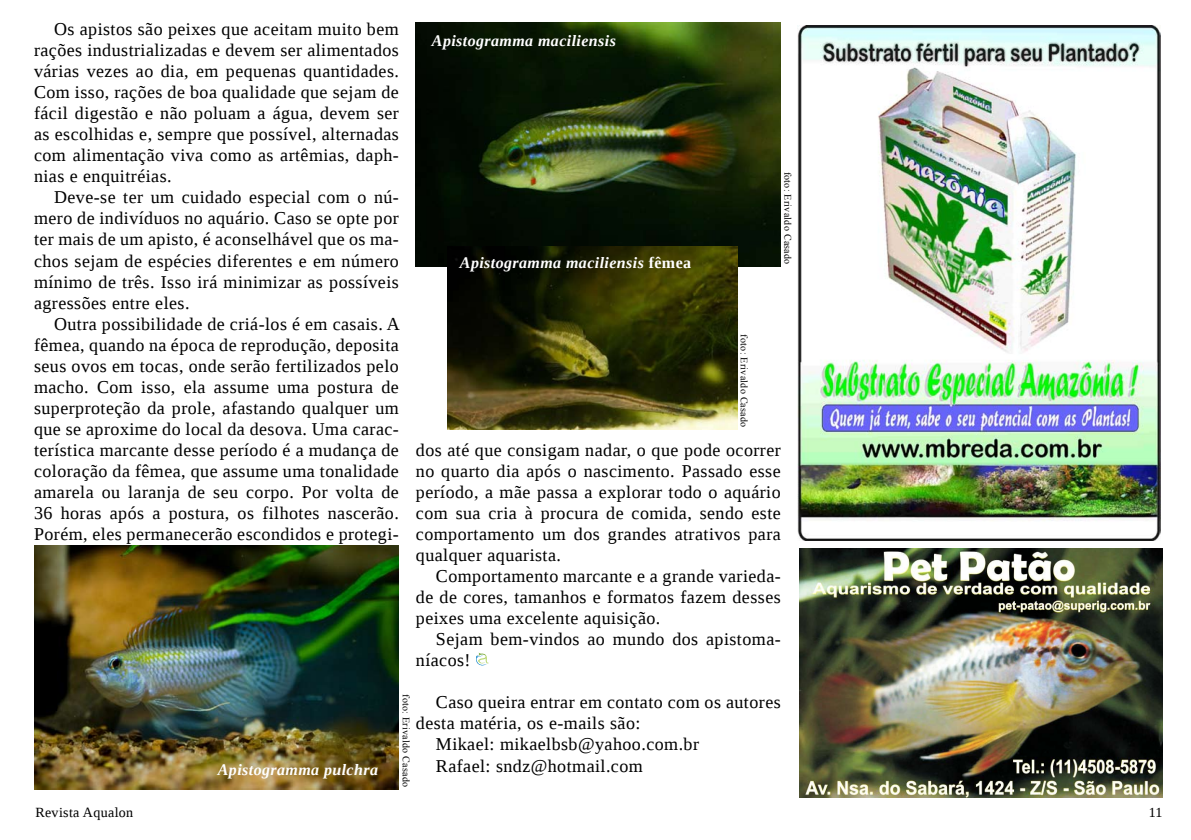
<style>
.page{position:relative;width:1191px;height:840px;background:#fff}
.page>*{position:absolute;margin:0;border:0;box-sizing:border-box;transform-origin:0 0}
.t1{font:18px/21px "Liberation Serif";letter-spacing:.025em;color:#000;text-align:justify}
.t2{font:italic 700 16px "Liberation Serif";letter-spacing:.025em;color:#fff}
.t3{font:14px "Liberation Serif";letter-spacing:.025em;color:#000}
.t4{font:10px "Times New Roman";letter-spacing:.025em;color:#000}
.s1{font-style:normal}
</style>
<div class="page">
<img style="left:416px;top:23px;width:364px;height:243px">
<img style="left:34px;top:545px;width:365px;height:243px">
<img style="left:448px;top:246px;width:289px;height:183px">
<img style="left:797px;top:25px;width:363px;height:515px">
<img style="left:799px;top:548px;width:363px;height:249px">
<svg style="left:476px;top:652px;width:13px;height:14px"></svg>
<p class="t1" style="left:34px;top:19px;width:366px;text-indent:20px">Os apistos são peixes que aceitam muito bem rações industrializadas e devem ser alimentados várias vezes ao dia, em pequenas quantidades.<br>Com isso, rações de boa qualidade que sejam de fácil digestão e não poluam a água, devem ser as escolhidas e, sempre que possível, alternadas com alimentação viva como as artêmias, daph&shy;nias e enquitréias.</p>
<p class="t1" style="left:34px;top:187px;width:366px;text-indent:20px">Deve-se ter um cuidado especial com o nú&shy;mero de indivíduos no aquário. Caso se opte por ter mais de um apisto, é aconselhável que os ma&shy;chos sejam de espécies diferentes e em número mínimo de três. Isso irá minimizar as possíveis agressões entre eles.</p>
<p class="t1" style="left:34px;top:313px;width:367px;text-indent:20px">Outra possibilidade de criá-los é em casais. A fêmea, quando na época de reprodução, deposita seus ovos em tocas, onde serão fertilizados pelo macho. Com isso, ela assume uma postura de superproteção da prole, afastando qualquer um que se aproxime do local da desova. Uma carac&shy;terística marcante desse período é a mudança de coloração da fêmea, que assume uma tonalidade amarela ou laranja de seu corpo. Por volta de 36 horas após a postura, os filhotes nascerão.<br>Porém, eles permanecerão escondidos e protegi-</p>
<p class="t2" style="left:432px;top:30px;width:185px">Apistogramma maciliensis</p>
<p class="t4" style="left:794px;top:171px;width:94px;rotate:90deg">foto: Erivaldo Casado</p>
<p class="t2" style="left:460px;top:252px;width:233px">Apistogramma maciliensis <span class="s1">fêmea</span></p>
<p class="t4" style="left:751px;top:334px;width:94px;rotate:90deg">foto: Erivaldo Casado</p>
<p class="t1" style="left:416px;top:439px;width:366px">dos até que consigam nadar, o que pode ocorrer no quarto dia após o nascimento. Passado esse período, a mãe passa a explorar todo o aquário com sua cria à procura de comida, sendo este comportamento um dos grandes atrativos para qualquer aquarista.</p>
<p class="t1" style="left:416px;top:565px;width:366px;text-indent:20px">Comportamento marcante e a grande varieda&shy;de de cores, tamanhos e formatos fazem desses peixes uma excelente aquisição.</p>
<p class="t1" style="left:416px;top:628px;width:366px;text-indent:20px">Sejam bem-vindos ao mundo dos apistoma&shy;níacos!</p>
<p class="t1" style="left:436px;top:691px;width:346px">Caso queira entrar em contato com os autores</p>
<p class="t1" style="left:416px;top:712px;width:226px">desta matéria, os e-mails são:</p>
<p class="t1" style="left:436px;top:733px;width:265px">Mikael: mikaelbsb@yahoo.com.br</p>
<p class="t1" style="left:436px;top:755px;width:208px">Rafael: sndz@hotmail.com</p>
<p class="t4" style="left:413px;top:693px;width:94px;rotate:90deg">foto: Erivaldo Casado</p>
<p class="t2" style="left:218px;top:758px;width:162px">Apistogramma pulchra</p>
<p class="t3" style="left:35px;top:803px;width:99px">Revista Aqualon</p>
<p class="t3" style="left:1148px;top:803px;width:15px">11</p>
</div>
